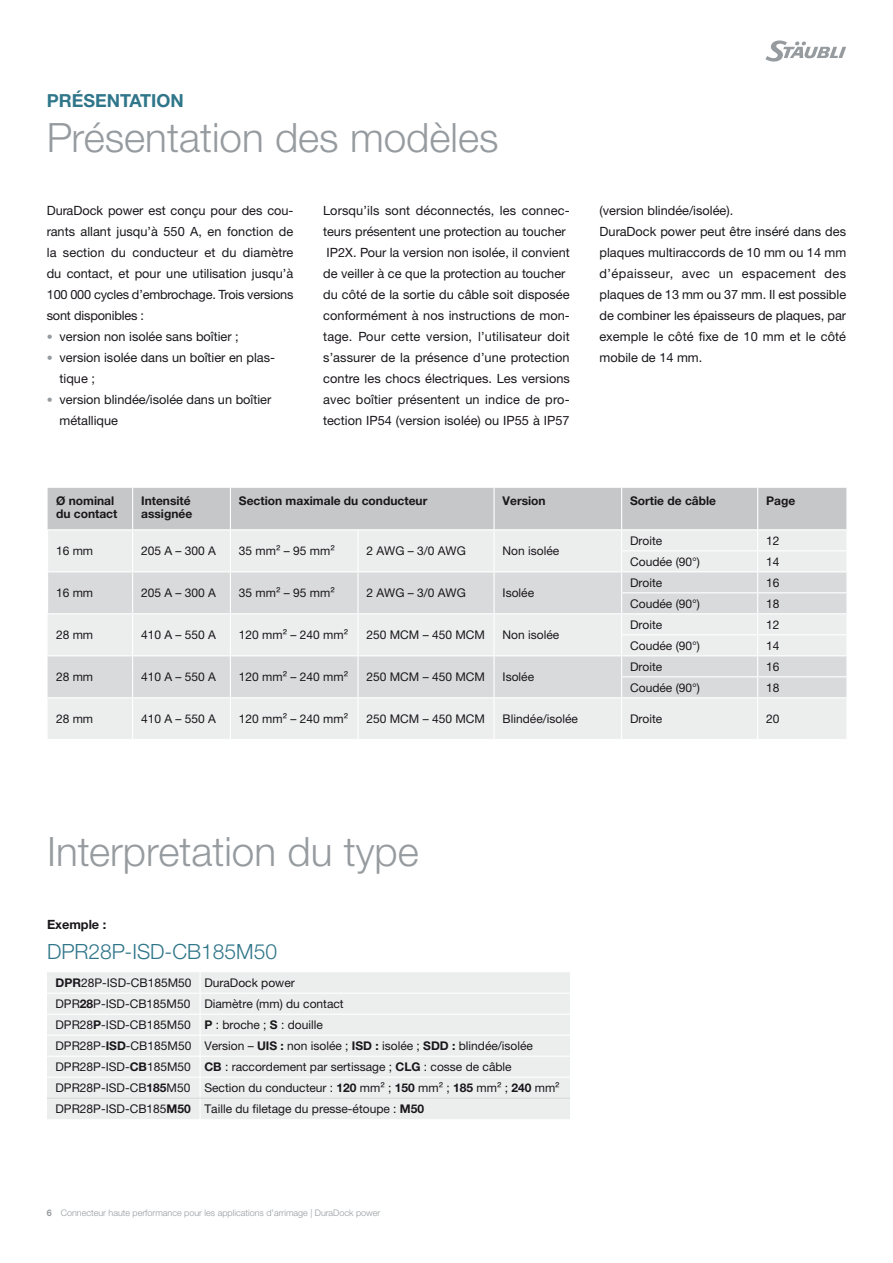
<style>
.page{position:relative;width:893px;height:1263px;background:#fff}
.page>*{position:absolute;margin:0;border:0;box-sizing:border-box;transform-origin:0 0}
.Headline_Inside_FR{font:300 40.5px "Helvetica Neue LTW1 G";color:#969b9f}
.Subheadline_Inside_F{font:300 21px "Helvetica Neue LTW1 G";color:#30768a}
.Capture_Kicker_Insid{font:700 18px "Helvetica Neue LTW1 G";color:#30768a}
.RunningText_Inside_F{font:12.75px/21px "Helvetica Neue LTW1 G";color:#1a171c}
.RunningText_Inside_F-2{font:700 12.75px "Helvetica Neue LTW1 G";color:#1a171c}
.Table_Body_neutral{font:12px "Helvetica Neue LTW1 G";color:#1a171c}
.Table_Header_neutral{font:700 12px/13.5px "Helvetica Neue LTW1 G";color:#1a171c}
.t1{font:300 9px "Helvetica Neue LTW1 G";color:#969b9f}
.s1{font-weight:300;font-size:12px;color:#969b9f}
.s2{font-weight:700}
</style>
<div class="page">
<svg style="left:765px;top:40px;width:81px;height:22px"></svg>
<div style="left:47px;top:972px;width:523px;height:147px;background:#eceded"></div>
<svg style="left:200px;top:972px;width:1px;height:147px"></svg>
<hr style="left:47px;top:992px;width:153px;height:2px;background:#fff">
<hr style="left:200px;top:992px;width:370px;height:2px;background:#fff">
<hr style="left:47px;top:1013px;width:153px;height:2px;background:#fff">
<hr style="left:200px;top:1013px;width:370px;height:2px;background:#fff">
<hr style="left:47px;top:1034px;width:153px;height:2px;background:#fff">
<hr style="left:200px;top:1034px;width:370px;height:2px;background:#fff">
<hr style="left:47px;top:1055px;width:153px;height:2px;background:#fff">
<hr style="left:200px;top:1055px;width:370px;height:2px;background:#fff">
<hr style="left:47px;top:1076px;width:153px;height:2px;background:#fff">
<hr style="left:200px;top:1076px;width:370px;height:2px;background:#fff">
<hr style="left:47px;top:1097px;width:153px;height:2px;background:#d9dadb">
<hr style="left:200px;top:1097px;width:370px;height:2px;background:#d9dadb">
<div style="left:48px;top:698px;width:798px;height:41px;background:#eceded"></div>
<hr style="left:132px;top:698px;width:1px;height:41px;background:#fff">
<hr style="left:621px;top:698px;width:1px;height:41px;background:#fff">
<hr style="left:493px;top:698px;width:2px;height:41px;background:#fff">
<hr style="left:230px;top:698px;width:1px;height:41px;background:#fff">
<hr style="left:357px;top:698px;width:2px;height:41px;background:#fff">
<svg style="left:47px;top:488px;width:800px;height:210px;background:#dddedf"></svg>
<hr style="left:757px;top:698px;width:1px;height:41px;background:#fff">
<hr style="left:132px;top:488px;width:1px;height:41px;background:#fff">
<hr style="left:47px;top:529px;width:86px;height:1px;background:#fff">
<hr style="left:133px;top:529px;width:97px;height:1px;background:#fff">
<hr style="left:230px;top:529px;width:128px;height:1px;background:#fff">
<hr style="left:358px;top:529px;width:136px;height:1px;background:#fff">
<hr style="left:494px;top:529px;width:128px;height:1px;background:#fff">
<hr style="left:622px;top:529px;width:136px;height:1px;background:#fff">
<hr style="left:758px;top:529px;width:88px;height:1px;background:#fff">
<p class="Capture_Kicker_Insid" style="left:47px;top:89px;width:139px">PRÉSENTATION</p>
<p class="Headline_Inside_FR" style="left:47px;top:113px;width:453px">Présentation des modèles</p>
<p class="RunningText_Inside_F" style="left:47px;top:200px;width:248px;text-align:justify">DuraDock power est conçu pour des cou&shy;rants allant jusqu’à 550 A, en fonction de la section du conducteur et du diamètre du contact, et pour une utilisation jusqu’à 100 000 cycles d’embrochage. Trois versions sont disponibles :</p>
<p class="RunningText_Inside_F" style="left:47px;top:326px;width:193px"><span class="s1">•</span> version non isolée sans boîtier ;</p>
<p class="RunningText_Inside_F" style="left:60px;top:347px;width:217px;text-indent:-13px"><span class="s1">•</span> version isolée dans un boîtier en plas&shy;tique ;</p>
<p class="RunningText_Inside_F" style="left:60px;top:389px;width:213px;text-indent:-13px"><span class="s1">•</span> version blindée/isolée dans un boîtier métallique</p>
<p class="RunningText_Inside_F" style="left:323px;top:200px;width:248px">Lorsqu’ils sont déconnectés, les connec&shy;teurs présentent une protection au toucher</p>
<p class="RunningText_Inside_F" style="left:323px;top:242px;width:248px">IP2X. Pour la version non isolée, il convient de veiller à ce que la protection au toucher</p>
<p class="RunningText_Inside_F" style="left:323px;top:284px;width:248px;text-align:justify">du côté de la sortie du câble soit disposée conformément à nos instructions de mon&shy;tage. Pour cette version, l’utilisateur doit s’assurer de la présence d’une protection contre les chocs électriques. Les versions avec boîtier présentent un indice de pro&shy;tection IP54 (version isolée) ou IP55 à IP57</p>
<p class="RunningText_Inside_F" style="left:600px;top:200px;width:135px">(version blindée/isolée).</p>
<p class="RunningText_Inside_F" style="left:600px;top:221px;width:248px;text-align:justify">DuraDock power peut être inséré dans des plaques multiraccords de 10 mm ou 14 mm d’épaisseur, avec un espacement des plaques de 13 mm ou 37 mm. Il est possible de combiner les épaisseurs de plaques, par exemple le côté fixe de 10 mm et le côté mobile de 14 mm.</p>
<p class="Table_Header_neutral" style="left:56px;top:494px;width:63px">Ø nominal du contact</p>
<p class="Table_Header_neutral" style="left:141px;top:494px;width:53px">Intensité assignée</p>
<p class="Table_Header_neutral" style="left:239px;top:494px;width:190px">Section maximale du conducteur</p>
<p class="Table_Header_neutral" style="left:503px;top:494px;width:45px">Version</p>
<p class="Table_Header_neutral" style="left:630px;top:494px;width:87px">Sortie de câble</p>
<p class="Table_Header_neutral" style="left:766px;top:494px;width:31px">Page</p>
<p class="Table_Body_neutral" style="left:56px;top:543px;width:39px">16 mm</p>
<p class="Table_Body_neutral" style="left:141px;top:543px;width:76px">205 A – 300 A</p>
<p class="Table_Body_neutral" style="left:239px;top:543px;width:97px">35 mm² – 95 mm²</p>
<p class="Table_Body_neutral" style="left:366px;top:543px;width:101px">2 AWG – 3/0 AWG</p>
<p class="Table_Body_neutral" style="left:503px;top:543px;width:58px">Non isolée</p>
<p class="Table_Body_neutral" style="left:630px;top:533px;width:34px">Droite</p>
<p class="Table_Body_neutral" style="left:766px;top:533px;width:15px">12</p>
<p class="Table_Body_neutral" style="left:630px;top:554px;width:71px">Coudée (90°)</p>
<p class="Table_Body_neutral" style="left:766px;top:554px;width:15px">14</p>
<p class="Table_Body_neutral" style="left:56px;top:585px;width:39px">16 mm</p>
<p class="Table_Body_neutral" style="left:141px;top:585px;width:76px">205 A – 300 A</p>
<p class="Table_Body_neutral" style="left:239px;top:585px;width:97px">35 mm² – 95 mm²</p>
<p class="Table_Body_neutral" style="left:366px;top:585px;width:101px">2 AWG – 3/0 AWG</p>
<p class="Table_Body_neutral" style="left:503px;top:585px;width:33px">Isolée</p>
<p class="Table_Body_neutral" style="left:56px;top:627px;width:39px">28 mm</p>
<p class="Table_Body_neutral" style="left:141px;top:627px;width:76px">410 A – 550 A</p>
<p class="Table_Body_neutral" style="left:239px;top:627px;width:111px">120 mm² – 240 mm²</p>
<p class="Table_Body_neutral" style="left:366px;top:627px;width:120px">250 MCM – 450 MCM</p>
<p class="Table_Body_neutral" style="left:503px;top:627px;width:58px">Non isolée</p>
<p class="Table_Body_neutral" style="left:56px;top:669px;width:39px">28 mm</p>
<p class="Table_Body_neutral" style="left:141px;top:669px;width:76px">410 A – 550 A</p>
<p class="Table_Body_neutral" style="left:239px;top:669px;width:111px">120 mm² – 240 mm²</p>
<p class="Table_Body_neutral" style="left:366px;top:669px;width:120px">250 MCM – 450 MCM</p>
<p class="Table_Body_neutral" style="left:503px;top:669px;width:33px">Isolée</p>
<p class="Table_Body_neutral" style="left:630px;top:575px;width:34px">Droite</p>
<p class="Table_Body_neutral" style="left:766px;top:575px;width:15px">16</p>
<p class="Table_Body_neutral" style="left:630px;top:596px;width:71px">Coudée (90°)</p>
<p class="Table_Body_neutral" style="left:766px;top:596px;width:15px">18</p>
<p class="Table_Body_neutral" style="left:630px;top:617px;width:34px">Droite</p>
<p class="Table_Body_neutral" style="left:766px;top:617px;width:15px">12</p>
<p class="Table_Body_neutral" style="left:630px;top:638px;width:71px">Coudée (90°)</p>
<p class="Table_Body_neutral" style="left:766px;top:638px;width:15px">14</p>
<p class="Table_Body_neutral" style="left:630px;top:659px;width:34px">Droite</p>
<p class="Table_Body_neutral" style="left:766px;top:659px;width:15px">16</p>
<p class="Table_Body_neutral" style="left:630px;top:680px;width:71px">Coudée (90°)</p>
<p class="Table_Body_neutral" style="left:766px;top:680px;width:15px">18</p>
<p class="Table_Body_neutral" style="left:56px;top:711px;width:39px">28 mm</p>
<p class="Table_Body_neutral" style="left:141px;top:711px;width:76px">410 A – 550 A</p>
<p class="Table_Body_neutral" style="left:239px;top:711px;width:111px">120 mm² – 240 mm²</p>
<p class="Table_Body_neutral" style="left:366px;top:711px;width:120px">250 MCM – 450 MCM</p>
<p class="Table_Body_neutral" style="left:503px;top:711px;width:77px">Blindée/isolée</p>
<p class="Table_Body_neutral" style="left:630px;top:711px;width:34px">Droite</p>
<p class="Table_Body_neutral" style="left:766px;top:711px;width:15px">20</p>
<p class="Headline_Inside_FR" style="left:47px;top:827px;width:373px">Interpretation du type</p>
<p class="RunningText_Inside_F-2" style="left:47px;top:916px;width:61px">Exemple :</p>
<p class="Subheadline_Inside_F" style="left:47px;top:938px;width:232px">DPR28P-ISD-CB185M50</p>
<p class="Table_Body_neutral" style="left:56px;top:975px;width:138px"><span class="s2">DPR</span>28P-ISD-CB185M50</p>
<p class="Table_Body_neutral" style="left:204px;top:975px;width:92px">DuraDock power</p>
<p class="Table_Body_neutral" style="left:56px;top:996px;width:136px">DPR<span class="s2">28</span>P-ISD-CB185M50</p>
<p class="Table_Body_neutral" style="left:204px;top:996px;width:141px">Diamètre (mm) du contact</p>
<p class="Table_Body_neutral" style="left:56px;top:1017px;width:137px">DPR28<span class="s2">P</span>-ISD-CB185M50</p>
<p class="Table_Body_neutral" style="left:204px;top:1017px;width:120px"><span class="s2">P</span> : broche ; <span class="s2">S</span> : douille</p>
<p class="Table_Body_neutral" style="left:56px;top:1038px;width:137px">DPR28P-<span class="s2">ISD</span>-CB185M50</p>
<p class="Table_Body_neutral" style="left:204px;top:1038px;width:330px">Version – <span class="s2">UIS :</span> non isolée ; <span class="s2">ISD :</span> isolée ; <span class="s2">SDD :</span> blindée/isolée</p>
<p class="Table_Body_neutral" style="left:56px;top:1059px;width:137px">DPR28P-ISD-<span class="s2">CB</span>185M50</p>
<p class="Table_Body_neutral" style="left:204px;top:1059px;width:309px"><span class="s2">CB</span> : raccordement par sertissage ; <span class="s2">CLG</span> : cosse de câble</p>
<p class="Table_Body_neutral" style="left:56px;top:1080px;width:136px">DPR28P-ISD-CB<span class="s2">185</span>M50</p>
<p class="Table_Body_neutral" style="left:204px;top:1080px;width:357px">Section du conducteur : <span class="s2">120</span> mm² ; <span class="s2">150</span> mm² ; <span class="s2">185</span> mm² ; <span class="s2">240</span> mm²</p>
<p class="Table_Body_neutral" style="left:56px;top:1101px;width:137px">DPR28P-ISD-CB185<span class="s2">M50</span></p>
<p class="Table_Body_neutral" style="left:204px;top:1101px;width:221px">Taille du filetage du presse-étoupe : <span class="s2">M50</span></p>
<p class="t1" style="left:47px;top:1207px;width:335px"><span class="s2">6</span> Connecteur haute performance pour les applications d’arrimage | DuraDock power</p>
</div>
